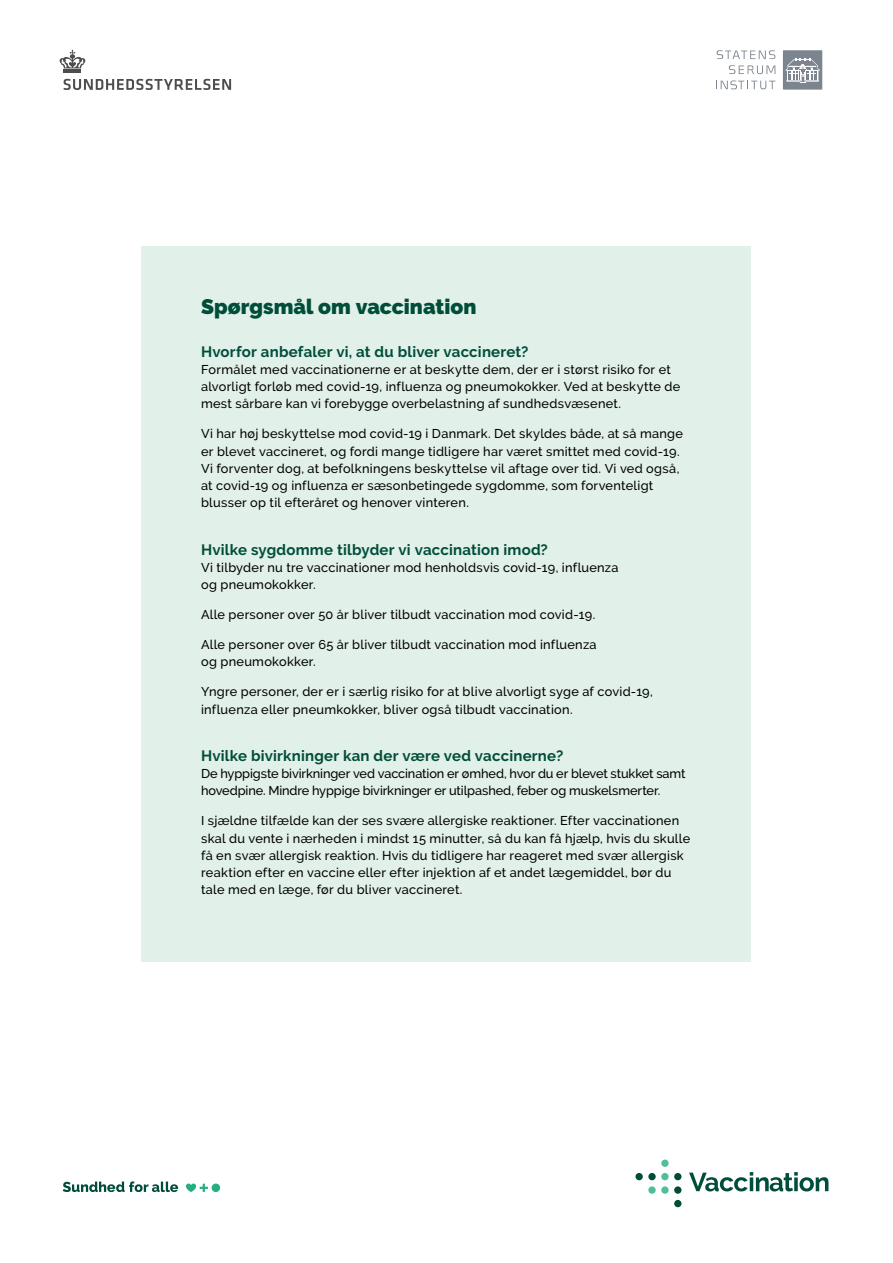
<style>
.page{position:relative;width:893px;height:1263px;background:#fff}
.page>*{position:absolute;margin:0;border:0;box-sizing:border-box;transform-origin:0 0}
.t1{font:900 21px "Raleway";color:#004e3a}
.Brød{font:700 15px "Raleway";letter-spacing:.015em;color:#004e3a}
.Brød-2{font:500 12.75px/17.2px "Raleway";letter-spacing:.02em;color:#000}
.Brød-3{font:500 12.75px/17.2px "Raleway";letter-spacing:-.01em;color:#000}
</style>
<div class="page">
<hr style="left:64px;top:69px;width:17px;height:4px;background:#4d4d4d">
<svg style="left:60px;top:50px;width:25px;height:18px"></svg>
<svg style="left:63px;top:79px;width:168px;height:11px"></svg>
<div style="left:635px;top:1173px;width:8px;height:7px;background:#004e3a;border-radius:50%"></div>
<svg style="left:661px;top:1186px;width:8px;height:8px"></svg>
<svg style="left:661px;top:1173px;width:8px;height:7px"></svg>
<svg style="left:661px;top:1159px;width:8px;height:8px"></svg>
<div style="left:674px;top:1173px;width:7px;height:7px;background:#004e3a;border-radius:50%"></div>
<div style="left:674px;top:1186px;width:7px;height:8px;background:#004e3a;border-radius:50%"></div>
<div style="left:674px;top:1200px;width:7px;height:7px;background:#004e3a;border-radius:50%"></div>
<div style="left:648px;top:1173px;width:8px;height:7px;background:#004e3a;border-radius:50%"></div>
<svg style="left:648px;top:1186px;width:8px;height:8px"></svg>
<svg style="left:689px;top:1172px;width:139px;height:19px"></svg>
<svg style="left:783px;top:50px;width:39px;height:40px;background:#979ea7"></svg>
<svg style="left:717px;top:50px;width:58px;height:9px"></svg>
<svg style="left:729px;top:65px;width:46px;height:9px"></svg>
<svg style="left:716px;top:81px;width:59px;height:8px"></svg>
<svg style="left:63px;top:1181px;width:115px;height:11px"></svg>
<svg style="left:186px;top:1183px;width:34px;height:9px"></svg>
<div style="left:142px;top:247px;width:609px;height:715px;background:#e1f0e8"></div>
<p class="t1" style="left:201px;top:295px;width:277px">Spørgsmål om vaccination</p>
<p class="Brød" style="left:201px;top:343px;width:329px">Hvorfor anbefaler vi, at du bliver vaccineret?</p>
<p class="Brød-2" style="left:201px;top:361px;width:481px">Formålet med vaccinationerne er at beskytte dem, der er i størst risiko for et alvorligt forløb med covid-19, influenza og pneumokokker. Ved at beskytte de mest sårbare kan vi forebygge overbelastning af sundhedsvæsenet.</p>
<p class="Brød-2" style="left:201px;top:425px;width:483px">Vi har høj beskyttelse mod covid-19 i Danmark. Det skyldes både, at så mange er blevet vaccineret, og fordi mange tidligere har været smittet med covid-19.<br>Vi forventer dog, at befolkningens beskyttelse vil aftage over tid. Vi ved også, at covid-19 og influenza er sæsonbetingede sygdomme, som forventeligt blusser op til efteråret og henover vinteren.</p>
<p class="Brød" style="left:201px;top:541px;width:348px">Hvilke sygdomme tilbyder vi vaccination imod?</p>
<p class="Brød-2" style="left:201px;top:559px;width:419px">Vi tilbyder nu tre vaccinationer mod henholdsvis covid-19, influenza og pneumokokker.</p>
<p class="Brød-2" style="left:201px;top:606px;width:396px">Alle personer over 50 år bliver tilbudt vaccination mod covid-19.</p>
<p class="Brød-2" style="left:201px;top:636px;width:397px">Alle personer over 65 år bliver tilbudt vaccination mod influenza og pneumokokker.</p>
<p class="Brød-2" style="left:201px;top:683px;width:453px">Yngre personer, der er i særlig risiko for at blive alvorligt syge af covid-19, influenza eller pneumkokker, bliver også tilbudt vaccination.</p>
<p class="Brød" style="left:201px;top:747px;width:364px">Hvilke bivirkninger kan der være ved vaccinerne?</p>
<p class="Brød-3" style="left:201px;top:765px;width:486px">De hyppigste bivirkninger ved vaccination er ømhed, hvor du er blevet stukket samt hovedpine. Mindre hyppige bivirkninger er utilpashed, feber og muskelsmerter.</p>
<p class="Brød-2" style="left:201px;top:812px;width:491px">I sjældne tilfælde kan der ses svære allergiske reaktioner. Efter vaccinationen skal du vente i nærheden i mindst 15 minutter, så du kan få hjælp, hvis du skulle få en svær allergisk reaktion. Hvis du tidligere har reageret med svær allergisk reaktion efter en vaccine eller efter injektion af et andet lægemiddel, bør du tale med en læge, før du bliver vaccineret.</p>
</div>
